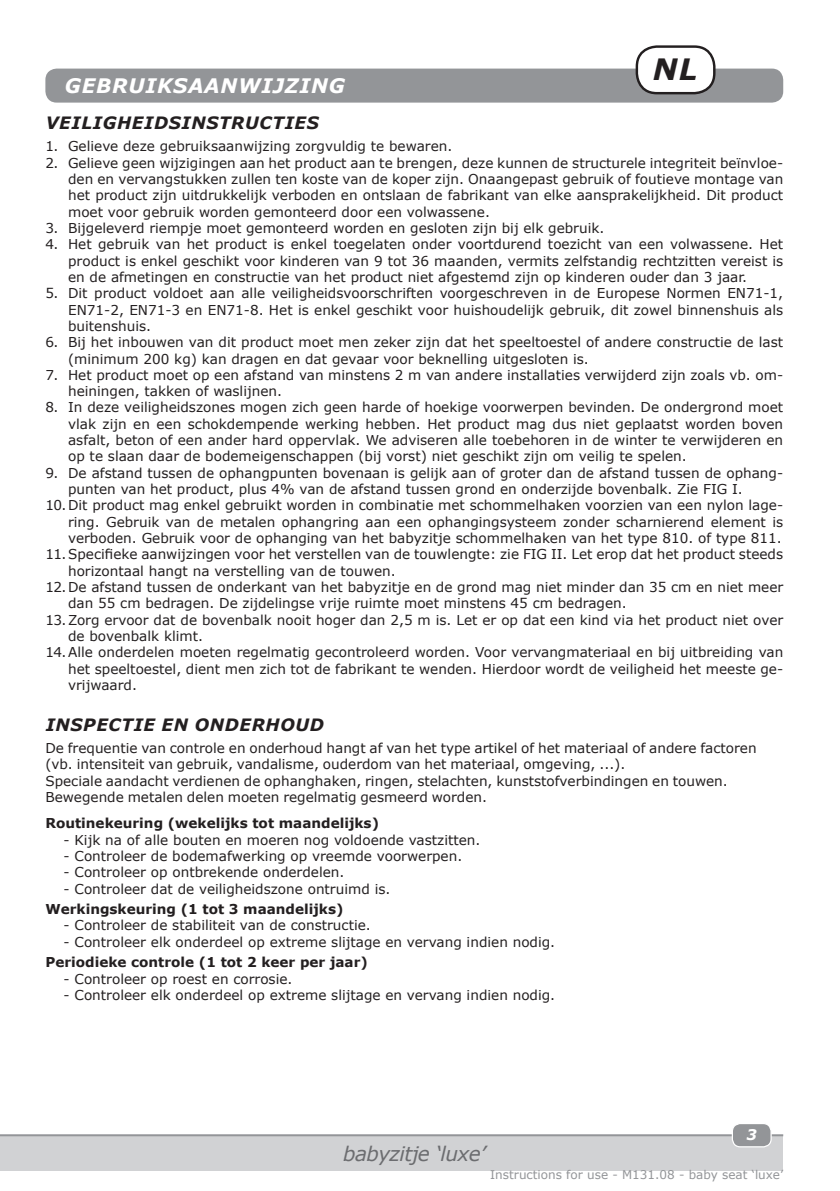
<style>
.page{position:relative;width:840px;height:1191px;background:#fff}
.page>*{position:absolute;margin:0;border:0;box-sizing:border-box;transform-origin:0 0}
.taal_in_kader{font:italic 700 29.4px "Verdana";color:#231f20}
.witte_titel{font:italic 700 20px "Verdana";letter-spacing:.035em;color:#fff}
.titel_onderaan{font:italic 20px "Verdana";letter-spacing:-.03em;color:#6c6d70}
.titel{font:italic 700 17px "Verdana";letter-spacing:.035em;color:#231f20}
.t1{font:italic 700 14.6px "Verdana";color:#fff}
.inleidingstekst{font:13.6px/16.4px "Verdana";color:#231f20}
.standaard{font:13.6px "Verdana";color:#231f20}
.standaard-2{font:700 13.6px "Verdana";color:#231f20}
.t2{font:12px "Verdana";color:#939598}
</style>
<div class="page">
<div style="left:0;top:1135px;width:782px;height:35px;background:#d1d2d4"></div>
<hr style="left:0;top:1134px;width:782px;height:2px;background:#939598">
<div style="left:732px;top:1123px;width:38px;height:23px;background:#939598;border-radius:8px"></div>
<div style="left:731px;top:1123px;width:40px;height:24px;border:1px solid #fff;border-radius:8px"></div>
<div style="left:45px;top:69px;width:737px;height:34px;background:#939598;border-radius:11px"></div>
<div style="left:636px;top:47px;width:78px;height:46px;background:#fff;border-radius:20px"></div>
<div style="left:635px;top:45px;width:80px;height:49px;border:2px solid #231f20;border-radius:20px"></div>
<p class="witte_titel" style="left:65px;top:72px;width:281px">GEBRUIKSAANWIJZING</p>
<p class="taal_in_kader" style="left:652px;top:48px;width:46px">NL</p>
<p class="titel" style="left:46px;top:111px;width:274px">VEILIGHEIDSINSTRUCTIES</p>
<p class="inleidingstekst" style="left:45px;top:138px;width:408px">1. Gelieve deze gebruiksaanwijzing zorgvuldig te bewaren.</p>
<p class="inleidingstekst" style="left:68px;top:154px;width:716px;text-align:justify;text-indent:-23px">2. Gelieve geen wijzigingen aan het product aan te brengen, deze kunnen de structurele integriteit beïnvloe&shy;den en vervangstukken zullen ten koste van de koper zijn. Onaangepast gebruik of foutieve montage van het product zijn uitdrukkelijk verboden en ontslaan de fabrikant van elke aansprakelijkheid. Dit product moet voor gebruik worden gemonteerd door een volwassene.</p>
<p class="inleidingstekst" style="left:45px;top:220px;width:560px">3. Bijgeleverd riempje moet gemonteerd worden en gesloten zijn bij elk gebruik.</p>
<p class="inleidingstekst" style="left:68px;top:236px;width:716px;text-align:justify;text-indent:-23px">4. Het gebruik van het product is enkel toegelaten onder voortdurend toezicht van een volwassene. Het product is enkel geschikt voor kinderen van 9 tot 36 maanden, vermits zelfstandig rechtzitten vereist is en de afmetingen en constructie van het product niet afgestemd zijn op kinderen ouder dan 3 jaar.</p>
<p class="inleidingstekst" style="left:68px;top:285px;width:716px;text-align:justify;text-indent:-23px">5. Dit product voldoet aan alle veiligheidsvoorschriften voorgeschreven in de Europese Normen EN71-1, EN71-2, EN71‑3 en EN71-8. Het is enkel geschikt voor huishoudelijk gebruik, dit zowel binnenshuis als buitenshuis.</p>
<p class="inleidingstekst" style="left:68px;top:334px;width:716px;text-indent:-23px">6. Bij het inbouwen van dit product moet men zeker zijn dat het speeltoestel of andere constructie de last (minimum 200 kg) kan dragen en dat gevaar voor beknelling uitgesloten is.</p>
<p class="inleidingstekst" style="left:68px;top:366px;width:716px;text-indent:-23px">7. Het product moet op een afstand van minstens 2 m van andere installaties verwijderd zijn zoals vb. om&shy;heiningen, takken of waslijnen.</p>
<p class="inleidingstekst" style="left:68px;top:399px;width:716px;text-align:justify;text-indent:-23px">8. In deze veiligheidszones mogen zich geen harde of hoekige voorwerpen bevinden. De ondergrond moet vlak zijn en een schokdempende werking hebben. Het product mag dus niet geplaatst worden boven asfalt, beton of een ander hard oppervlak. We adviseren alle toebehoren in de winter te verwijderen en op te slaan daar de bodemeigenschappen (bij vorst) niet geschikt zijn om veilig te spelen.</p>
<p class="inleidingstekst" style="left:68px;top:464px;width:716px;text-indent:-23px">9. De afstand tussen de ophangpunten bovenaan is gelijk aan of groter dan de afstand tussen de ophang&shy;punten van het product, plus 4% van de afstand tussen grond en onderzijde bovenbalk. Zie FIG I.</p>
<p class="inleidingstekst" style="left:68px;top:497px;width:716px;text-align:justify;text-indent:-23px">10.Dit product mag enkel gebruikt worden in combinatie met schommelhaken voorzien van een nylon lage&shy;ring. Gebruik van de metalen ophangring aan een ophangingsysteem zonder scharnierend element is verboden. Gebruik voor de ophanging van het babyzitje schommelhaken van het type 810. of type 811.</p>
<p class="inleidingstekst" style="left:68px;top:546px;width:716px;text-indent:-23px">11.Specifieke aanwijzingen voor het verstellen van de touwlengte: zie FIG II. Let erop dat het product steeds horizontaal hangt na verstelling van de touwen.</p>
<p class="inleidingstekst" style="left:68px;top:579px;width:716px;text-indent:-23px">12.De afstand tussen de onderkant van het babyzitje en de grond mag niet minder dan 35 cm en niet meer dan 55 cm bedragen. De zijdelingse vrije ruimte moet minstens 45 cm bedragen.</p>
<p class="inleidingstekst" style="left:68px;top:611px;width:716px;text-indent:-23px">13.Zorg ervoor dat de bovenbalk nooit hoger dan 2,5 m is. Let er op dat een kind via het product niet over de bovenbalk klimt.</p>
<p class="inleidingstekst" style="left:68px;top:644px;width:716px;text-align:justify;text-indent:-23px">14.Alle onderdelen moeten regelmatig gecontroleerd worden. Voor vervangmateriaal en bij uitbreiding van het speeltoestel, dient men zich tot de fabrikant te wenden. Hierdoor wordt de veiligheid het meeste ge&shy;vrijwaard.</p>
<p class="titel" style="left:46px;top:713px;width:280px">INSPECTIE EN ONDERHOUD</p>
<p class="inleidingstekst" style="left:45px;top:739px;width:712px">De frequentie van controle en onderhoud hangt af van het type artikel of het materiaal of andere factoren (vb. intensiteit van gebruik, vandalisme, ouderdom van het materiaal, omgeving, ...).<br>Speciale aandacht verdienen de ophanghaken, ringen, stelachten, kunststofverbindingen en touwen.<br>Bewegende metalen delen moeten regelmatig gesmeerd worden.</p>
<p class="standaard-2" style="left:45px;top:813px;width:335px">Routinekeuring (wekelijks tot maandelijks)</p>
<p class="standaard" style="left:63px;top:830px;width:418px">- Kijk na of alle bouten en moeren nog voldoende vastzitten.</p>
<p class="standaard" style="left:63px;top:846px;width:400px">- Controleer de bodemafwerking op vreemde voorwerpen.</p>
<p class="standaard" style="left:63px;top:863px;width:282px">- Controleer op ontbrekende onderdelen.</p>
<p class="standaard" style="left:63px;top:879px;width:328px">- Controleer dat de veiligheidszone ontruimd is.</p>
<p class="standaard-2" style="left:45px;top:899px;width:299px">Werkingskeuring (1 tot 3 maandelijks)</p>
<p class="standaard" style="left:63px;top:916px;width:308px">- Controleer de stabiliteit van de constructie.</p>
<p class="standaard" style="left:63px;top:932px;width:493px">- Controleer elk onderdeel op extreme slijtage en vervang indien nodig.</p>
<p class="standaard-2" style="left:45px;top:952px;width:324px">Periodieke controle (1 tot 2 keer per jaar)</p>
<p class="standaard" style="left:63px;top:969px;width:230px">- Controleer op roest en corrosie.</p>
<p class="standaard" style="left:63px;top:985px;width:493px">- Controleer elk onderdeel op extreme slijtage en vervang indien nodig.</p>
<p class="t1" style="left:746px;top:1124px;width:12px">3</p>
<p class="t2" style="left:490px;top:1166px;width:294px">Instructions for use - M131.08 - baby seat ‘luxe’</p>
<p class="titel_onderaan" style="left:343px;top:1140px;width:144px">babyzitje ‘luxe’</p>
</div>
